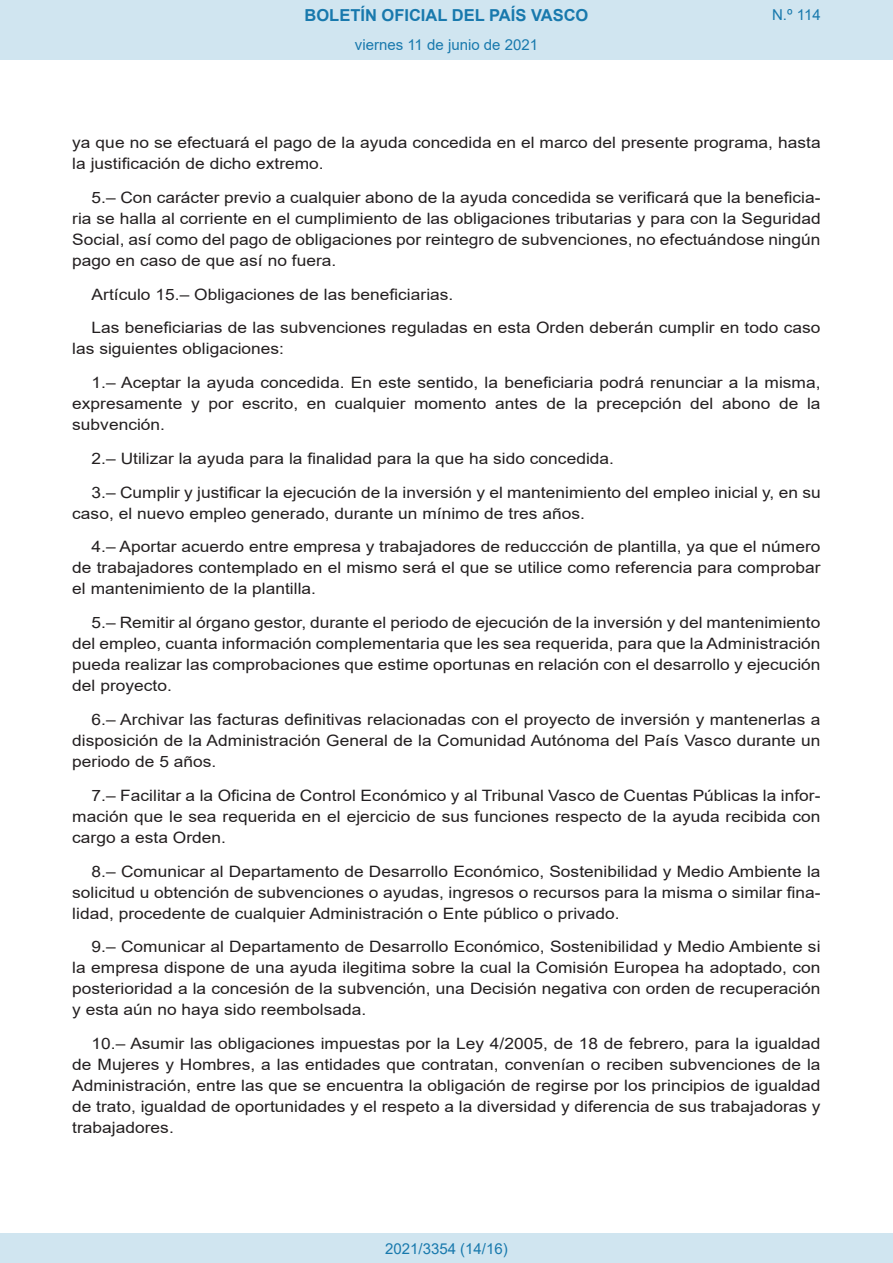
<style>
.page{position:relative;width:893px;height:1263px;background:#fff}
.page>*{position:absolute;margin:0;border:0;box-sizing:border-box;transform-origin:0 0}
.t1{font:700 16.5px "Arial";color:#1879ad}
.BOPVDetalle{font:15.6px/21px "Arial";color:#231f20;text-align:justify;scale:1.11 1}
.Paginacion_Centro{font:15px "Arial";color:#1879ad}
</style>
<div class="page">
<div style="left:0;top:0;width:893px;height:60px;background:#d0e5f0"></div>
<div style="left:0;top:1233px;width:893px;height:30px;background:#d0e5f0"></div>
<p class="t1" style="left:305px;top:3px;width:285px">BOLETÍN OFICIAL DEL PAÍS VASCO</p>
<p class="Paginacion_Centro" style="left:355px;top:35px;width:185px">viernes 11 de junio de 2021</p>
<p class="Paginacion_Centro" style="left:772px;top:5px;width:50px">N.º 114</p>
<p class="BOPVDetalle" style="left:72px;top:132px;width:676px">ya que no se efectuará el pago de la ayuda concedida en el marco del presente programa, hasta la justificación de dicho extremo.</p>
<p class="BOPVDetalle" style="left:72px;top:187px;width:676px;text-indent:19px">5.– Con carácter previo a cualquier abono de la ayuda concedida se verificará que la beneficia&shy;ria se halla al corriente en el cumplimiento de las obligaciones tributarias y para con la Seguridad Social, así como del pago de obligaciones por reintegro de subvenciones, no efectuándose ningún pago en caso de que así no fuera.</p>
<p class="BOPVDetalle" style="left:92px;top:284px;width:327px">Artículo 15.– Obligaciones de las beneficiarias.</p>
<p class="BOPVDetalle" style="left:72px;top:317px;width:675px;text-indent:19px">Las beneficiarias de las subvenciones reguladas en esta Orden deberán cumplir en todo caso las siguientes obligaciones:</p>
<p class="BOPVDetalle" style="left:72px;top:372px;width:676px;text-indent:19px">1.– Aceptar la ayuda concedida. En este sentido, la beneficiaria podrá renunciar a la misma, expresamente y por escrito, en cualquier momento antes de la precepción del abono de la subvención.</p>
<p class="BOPVDetalle" style="left:92px;top:448px;width:472px">2.– Utilizar la ayuda para la finalidad para la que ha sido concedida.</p>
<p class="BOPVDetalle" style="left:72px;top:482px;width:676px;text-indent:19px">3.– Cumplir y justificar la ejecución de la inversión y el mantenimiento del empleo inicial y, en su caso, el nuevo empleo generado, durante un mínimo de tres años.</p>
<p class="BOPVDetalle" style="left:72px;top:536px;width:676px;text-indent:19px">4.– Aportar acuerdo entre empresa y trabajadores de reduccción de plantilla, ya que el número de trabajadores contemplado en el mismo será el que se utilice como referencia para comprobar el mantenimiento de la plantilla.</p>
<p class="BOPVDetalle" style="left:72px;top:612px;width:676px;text-indent:19px">5.– Remitir al órgano gestor, durante el periodo de ejecución de la inversión y del mantenimiento del empleo, cuanta información complementaria que les sea requerida, para que la Administración pueda realizar las comprobaciones que estime oportunas en relación con el desarrollo y ejecución del proyecto.</p>
<p class="BOPVDetalle" style="left:72px;top:709px;width:676px;text-indent:19px">6.– Archivar las facturas definitivas relacionadas con el proyecto de inversión y mantenerlas a disposición de la Administración General de la Comunidad Autónoma del País Vasco durante un periodo de 5 años.</p>
<p class="BOPVDetalle" style="left:72px;top:785px;width:676px;text-indent:19px">7.– Facilitar a la Oficina de Control Económico y al Tribunal Vasco de Cuentas Públicas la infor&shy;mación que le sea requerida en el ejercicio de sus funciones respecto de la ayuda recibida con cargo a esta Orden.</p>
<p class="BOPVDetalle" style="left:72px;top:860px;width:676px;text-indent:19px">8.– Comunicar al Departamento de Desarrollo Económico, Sostenibilidad y Medio Ambiente la solicitud u obtención de subvenciones o ayudas, ingresos o recursos para la misma o similar fina&shy;lidad, procedente de cualquier Administración o Ente público o privado.</p>
<p class="BOPVDetalle" style="left:72px;top:936px;width:676px;text-indent:19px">9.– Comunicar al Departamento de Desarrollo Económico, Sostenibilidad y Medio Ambiente si la empresa dispone de una ayuda ilegitima sobre la cual la Comisión Europea ha adoptado, con posterioridad a la concesión de la subvención, una Decisión negativa con orden de recuperación y esta aún no haya sido reembolsada.</p>
<p class="BOPVDetalle" style="left:72px;top:1033px;width:676px;text-indent:19px">10.– Asumir las obligaciones impuestas por la Ley 4/2005, de 18 de febrero, para la igualdad de Mujeres y Hombres, a las entidades que contratan, convenían o reciben subvenciones de la Administración, entre las que se encuentra la obligación de regirse por los principios de igualdad de trato, igualdad de oportunidades y el respeto a la diversidad y diferencia de sus trabajadoras y trabajadores.</p>
<p class="Paginacion_Centro" style="left:385px;top:1238px;width:124px">2021/3354 (14/16)</p>
</div>
